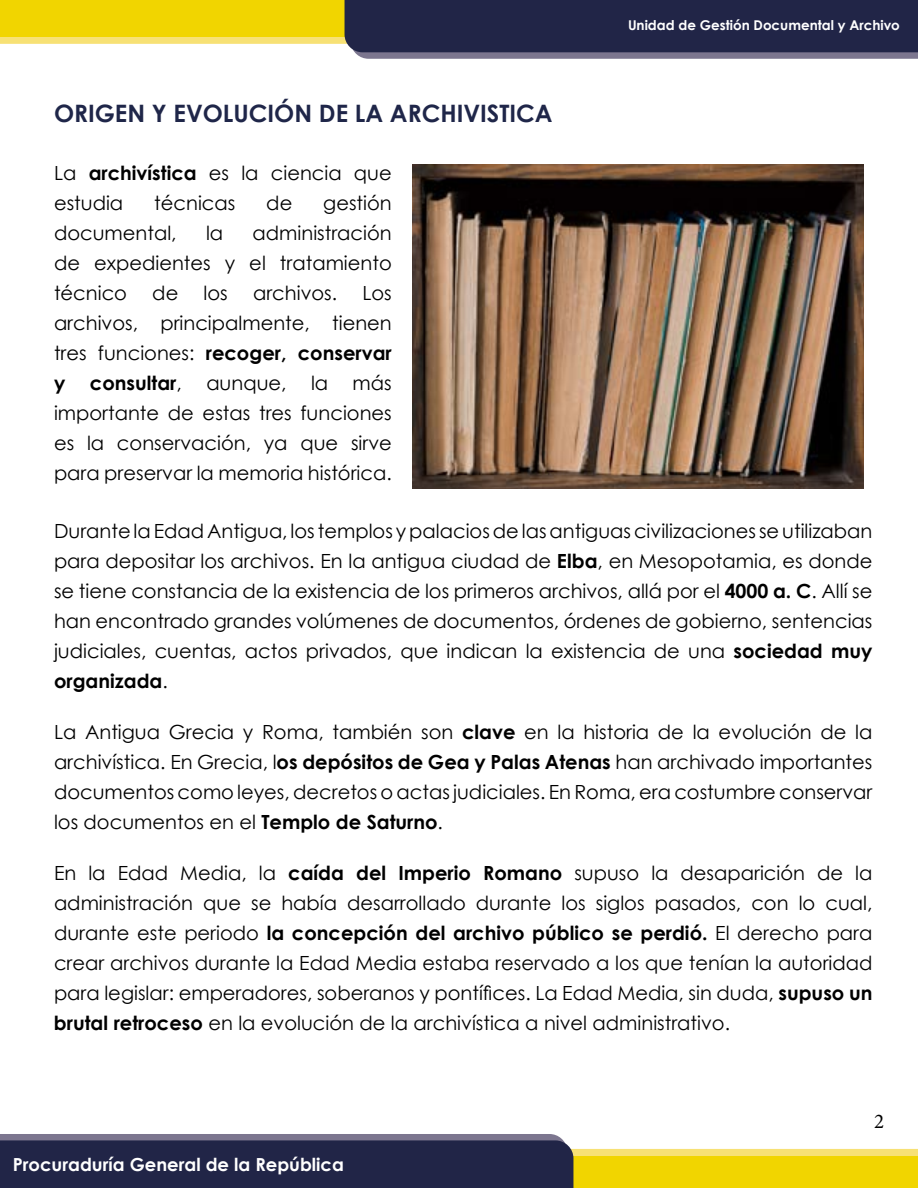
<style>
.page{position:relative;width:918px;height:1188px;background:#fff}
.page>*{position:absolute;margin:0;border:0;box-sizing:border-box;transform-origin:0 0}
.t1{font:700 24px "Century Gothic";color:#1f2649}
.t2{font:21px "Minion Pro";color:#000}
.t3{font:19.5px/30px "Century Gothic";color:#000;text-align:justify}
.t4{font:700 19.5px "Century Gothic";color:#000}
.t5{font:700 18px "Century Gothic";color:#fff}
.t6{font:700 13.5px "Century Gothic";color:#fff}
.s1{font-weight:700}
.s2{font-weight:400}
</style>
<div class="page">
<svg style="left:0;top:0;width:918px;height:59px;background:#77724f"></svg>
<svg style="left:0;top:1134px;width:918px;height:54px;background:#777252"></svg>
<img style="left:412px;top:165px;width:452px;height:323px">
<p class="t1" style="left:54px;top:95px;width:500px">ORIGEN Y EVOLUCIÓN DE LA ARCHIVISTICA</p>
<p class="t3" style="left:54px;top:157px;width:339px">La <span class="s1">archivística</span> es la ciencia que estudia</p>
<p class="t3" style="left:154px;top:187px;width:83px">técnicas</p>
<p class="t3" style="left:266px;top:187px;width:28px">de</p>
<p class="t3" style="left:323px;top:187px;width:70px">gestión</p>
<p class="t3" style="left:54px;top:217px;width:124px">documental,</p>
<p class="t3" style="left:206px;top:217px;width:19px">la</p>
<p class="t3" style="left:54px;top:217px;width:339px;text-indent:199px">administración de expedientes y el tratamiento técnico</p>
<p class="t3" style="left:152px;top:277px;width:28px">de</p>
<p class="t3" style="left:204px;top:277px;width:26px">los</p>
<p class="t3" style="left:253px;top:277px;width:86px">archivos.</p>
<p class="t3" style="left:54px;top:277px;width:339px;text-indent:308px">Los archivos, principalmente, tienen tres funciones: <span class="s1">recoger, conservar y</span></p>
<p class="t3" style="left:54px;top:367px;width:339px;text-indent:299px">más importante de estas tres funciones es la conservación, ya que sirve para preservar la memoria histórica.</p>
<p class="t4" style="left:90px;top:368px;width:93px">consultar<span class="s2">,</span></p>
<p class="t3" style="left:206px;top:367px;width:82px">aunque,</p>
<p class="t3" style="left:311px;top:367px;width:19px">la</p>
<p class="t6" style="left:628px;top:15px;width:273px">Unidad de Gestión Documental y Archivo</p>
<p class="t3" style="left:54px;top:515px;width:820px">Durante la Edad Antigua, los templos y palacios de las antiguas civilizaciones se utilizaban para depositar los archivos. En la antigua ciudad de <span class="s1">Elba</span>, en Mesopotamia, es donde se tiene constancia de la existencia de los primeros archivos, allá por el <span class="s1">4000 a. C</span>. Allí se han encontrado grandes volúmenes de documentos, órdenes de gobierno, sentencias judiciales, cuentas, actos privados, que indican la existencia de una <span class="s1">sociedad muy organizada</span>.</p>
<p class="t3" style="left:54px;top:716px;width:820px">La Antigua Grecia y Roma, también son <span class="s1">clave</span> en la historia de la evolución de la archivística. En Grecia, l<span class="s1">os depósitos de Gea y Palas Atenas</span> han archivado importantes documentos como leyes, decretos o actas judiciales. En Roma, era costumbre conservar los documentos en el <span class="s1">Templo de Saturno</span>.</p>
<p class="t3" style="left:54px;top:857px;width:820px">En la Edad Media, la <span class="s1">caída del Imperio Romano</span> supuso la desaparición de la administración que se había desarrollado durante los siglos pasados, con lo cual, durante este periodo <span class="s1">la concepción del archivo público se perdió.</span> El derecho para crear archivos durante la Edad Media estaba reservado a los que tenían la autoridad para legislar: emperadores, soberanos y pontífices. La Edad Media, sin duda, <span class="s1">supuso un brutal retroceso</span> en la evolución de la archivística a nivel administrativo.</p>
<p class="t5" style="left:13px;top:1151px;width:333px">Procuraduría General de la República</p>
<p class="t2" style="left:874px;top:1107px;width:12px">2</p>
</div>
